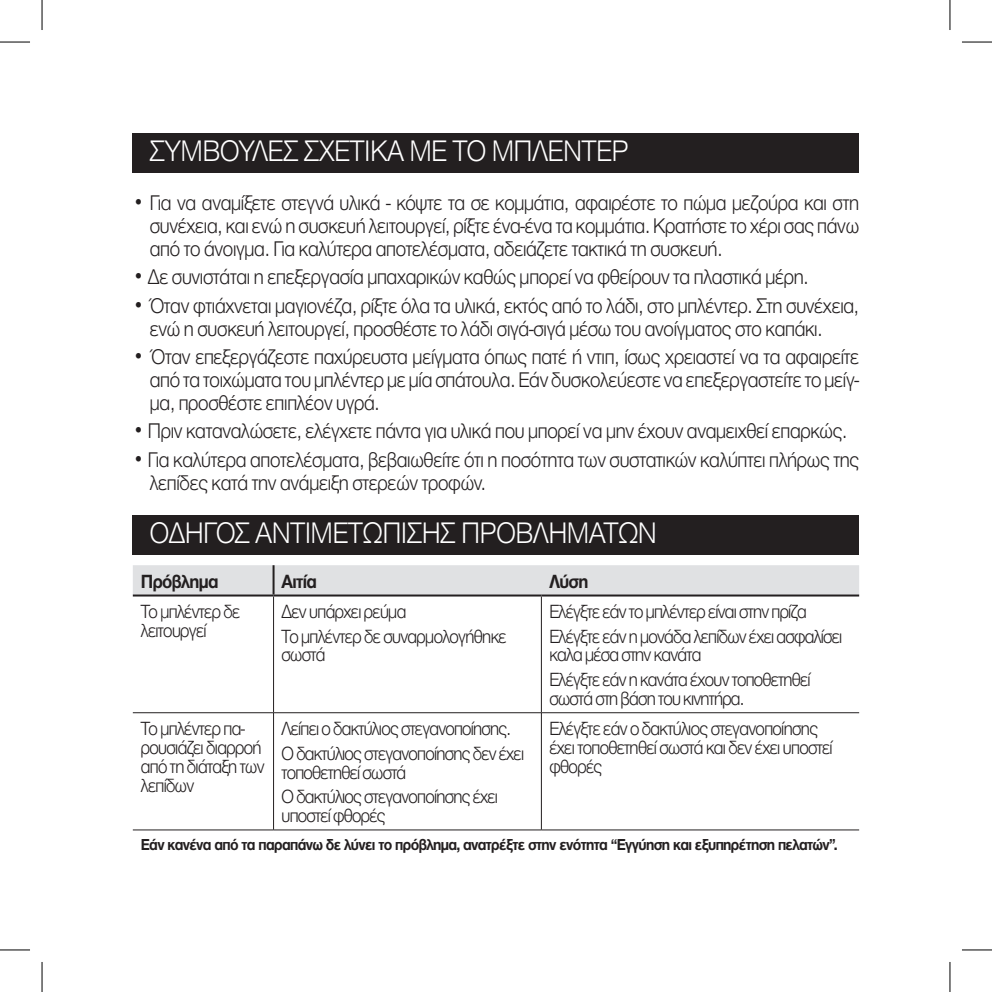
<style>
.page{position:relative;width:992px;height:992px;background:#fff}
.page>*{position:absolute;margin:0;border:0;box-sizing:border-box;transform-origin:0 0}
.t1{font:300 30.8px "Helvetica Neue Greek 45";color:#fff;scale:.91 1}
.t2{font:300 22px/22.8px "Helvetica Neue Greek 45";letter-spacing:-.015em;color:#231f20;text-align:justify;scale:.91 1}
.t3{font:300 19.8px/18.8px "Helvetica Neue Greek 45";letter-spacing:-.04em;color:#231f20;scale:.91 1}
.t4{font:700 19.8px "Helvetica Neue Greek 75";letter-spacing:-.035em;color:#231f20;scale:.91 1}
.t5{font:700 16.4px "Helvetica Neue Greek 75";letter-spacing:-.04em;color:#231f20;scale:.91 1}
</style>
<div class="page">
<div style="left:133px;top:133px;width:725px;height:39px;background:#231f20"></div>
<div style="left:133px;top:514px;width:725px;height:40px;background:#231f20"></div>
<div style="left:133px;top:565px;width:725px;height:29px;background:#e0e1e3"></div>
<hr style="left:272px;top:565px;width:2px;height:29px;background:#231f20">
<hr style="left:133px;top:594px;width:140px;height:2px;background:#231f20">
<hr style="left:273px;top:594px;width:268px;height:2px;background:#231f20">
<hr style="left:541px;top:594px;width:317px;height:2px;background:#231f20">
<hr style="left:273px;top:596px;width:1px;height:116px;background:#231f20">
<hr style="left:541px;top:596px;width:1px;height:116px;background:#231f20">
<hr style="left:133px;top:712px;width:140px;height:1px;background:#231f20">
<hr style="left:273px;top:712px;width:268px;height:1px;background:#231f20">
<hr style="left:273px;top:712px;width:1px;height:117px;background:#231f20">
<hr style="left:541px;top:712px;width:317px;height:1px;background:#231f20">
<hr style="left:541px;top:712px;width:1px;height:117px;background:#231f20">
<hr style="left:133px;top:829px;width:140px;height:1px;background:#231f20">
<hr style="left:273px;top:829px;width:268px;height:1px;background:#231f20">
<hr style="left:541px;top:829px;width:317px;height:1px;background:#231f20">
<hr style="left:0;top:42px;width:30px;height:1px;background:#000">
<hr style="left:961px;top:42px;width:30px;height:1px;background:#000">
<hr style="left:0;top:949px;width:30px;height:1px;background:#000">
<hr style="left:961px;top:949px;width:30px;height:1px;background:#000">
<hr style="left:42px;top:0;width:1px;height:30px;background:#000">
<hr style="left:42px;top:961px;width:1px;height:30px;background:#000">
<hr style="left:949px;top:0;width:1px;height:30px;background:#000">
<hr style="left:949px;top:961px;width:1px;height:30px;background:#000">
<h1 class="t1" style="left:150px;top:134px;width:527px">ΣΥΜΒΟΥΛΈΣ ΣΧΕΤΙΚΆ ΜΕ ΤΟ ΜΠΛΈΝΤΕΡ</h1>
<p class="t2" style="left:150px;top:191px;width:780px;text-indent:-17px">• Για να αναμίξετε στεγνά υλικά - κόψτε τα σε κομμάτια, αφαιρέστε το πώμα μεζούρα και στη συνέχεια, και ενώ η συσκευή λειτουργεί, ρίξτε ένα-ένα τα κομμάτια. Κρατήστε το χέρι σας πάνω από το άνοιγμα. Για καλύτερα αποτελέσματα, αδειάζετε τακτικά τη συσκευή.</p>
<p class="t2" style="left:133px;top:265px;width:744px">• Δε συνιστάται η επεξεργασία μπαχαρικών καθώς μπορεί να φθείρουν τα πλαστικά μέρη.</p>
<p class="t2" style="left:150px;top:294px;width:780px;text-indent:-17px">• Όταν φτιάχνεται μαγιονέζα, ρίξτε όλα τα υλικά, εκτός από το λάδι, στο μπλέντερ. Στη συνέχεια, ενώ η συσκευή λειτουργεί, προσθέστε το λάδι σιγά-σιγά μέσω του ανοίγματος στο καπάκι.</p>
<p class="t2" style="left:150px;top:345px;width:780px;text-indent:-17px">• Όταν επεξεργάζεστε παχύρευστα μείγματα όπως πατέ ή ντιπ, ίσως χρειαστεί να τα αφαιρείτε από τα τοιχώματα του μπλέντερ με μία σπάτουλα. Εάν δυσκολεύεστε να επεξεργαστείτε το μείγ&shy;μα, προσθέστε επιπλέον υγρά.</p>
<p class="t2" style="left:133px;top:419px;width:786px">• Πριν καταναλώσετε, ελέγχετε πάντα για υλικά που μπορεί να μην έχουν αναμειχθεί επαρκώς.</p>
<p class="t2" style="left:150px;top:448px;width:780px;text-indent:-17px">• Για καλύτερα αποτελέσματα, βεβαιωθείτε ότι η ποσότητα των συστατικών καλύπτει πλήρως της λεπίδες κατά την ανάμειξη στερεών τροφών.</p>
<h1 class="t1" style="left:150px;top:516px;width:558px">ΟΔΗΓΌΣ ΑΝΤΙΜΕΤΏΠΙΣΗΣ ΠΡΟΒΛΗΜΆΤΩΝ</h1>
<p class="t4" style="left:141px;top:570px;width:87px">Πρόβλημα</p>
<p class="t4" style="left:281px;top:570px;width:40px">Αιτία</p>
<p class="t4" style="left:549px;top:570px;width:44px">Λύση</p>
<p class="t3" style="left:141px;top:601px;width:111px">Το μπλέντερ δε λειτουργεί</p>
<p class="t3" style="left:281px;top:599px;width:249px;line-height:24.4px">Δεν υπάρχει ρεύμα<br>Το μπλέντερ δε συναρμολογήθηκε</p>
<p class="t3" style="left:281px;top:645px;width:50px">σωστά</p>
<p class="t3" style="left:549px;top:599px;width:323px;line-height:24.4px">Ελέγξτε εάν το μπλέντερ είναι στην πρίζα<br>Ελέγξτε εάν η μονάδα λεπίδων έχει ασφαλίσει</p>
<p class="t3" style="left:549px;top:642px;width:288px;line-height:24.4px">καλα μέσα στην κανάτα<br>Ελέγξτε εάν η κανάτα έχουν τοποθετηθεί</p>
<p class="t3" style="left:549px;top:688px;width:216px">σωστά στη βάση του κινητήρα.</p>
<p class="t3" style="left:141px;top:719px;width:137px">Το μπλέντερ πα&shy;ρουσιάζει διαρροή από τη διάταξη των λεπίδων</p>
<p class="t3" style="left:281px;top:716px;width:268px;line-height:24.4px">Λείπει ο δακτύλιος στεγανοποίησης.<br>Ο δακτύλιος στεγανοποίησης δεν έχει</p>
<p class="t3" style="left:281px;top:759px;width:239px;line-height:24.4px">τοποθετηθεί σωστά<br>Ο δακτύλιος στεγανοποίησης έχει</p>
<p class="t3" style="left:281px;top:805px;width:116px">υποστεί φθορές</p>
<p class="t3" style="left:549px;top:719px;width:313px">Ελέγξτε εάν ο δακτύλιος στεγανοποίησης έχει τοποθετηθεί σωστά και δεν έχει υποστεί φθορές</p>
<p class="t5" style="left:141px;top:835px;width:767px">Εάν κανένα από τα παραπάνω δε λύνει το πρόβλημα, ανατρέξτε στην ενότητα “Εγγύηση και εξυπηρέτηση πελατών”.</p>
</div>
